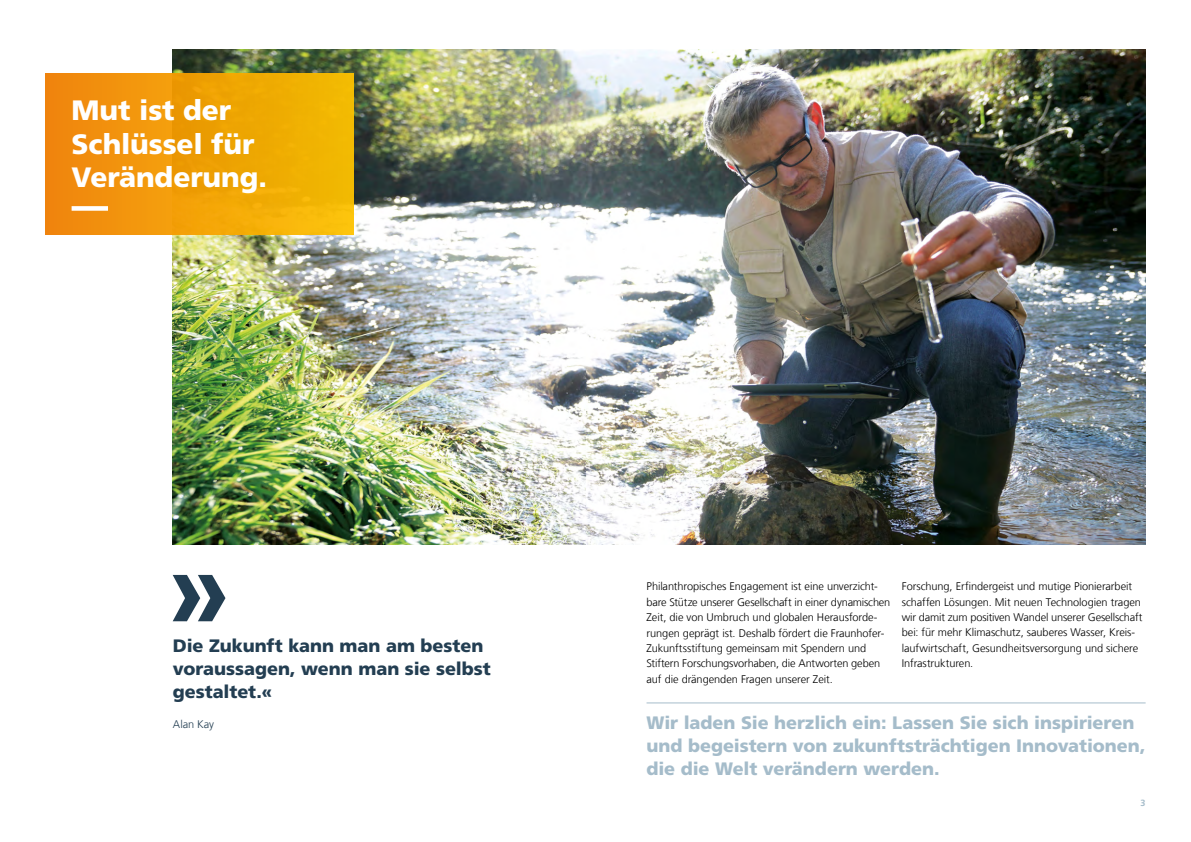
<style>
.page{position:relative;width:1191px;height:842px;background:#fff}
.page>*{position:absolute;margin:0;border:0;box-sizing:border-box;transform-origin:0 0}
.t1{font:700 113px "Frutiger LT Com";color:#233e52}
.t2{font:900 28px/33.6px "Frutiger LT Com";letter-spacing:-.005em;color:#fff}
.t3{font:900 18px/23px "Frutiger LT Com";color:#a5bcca}
.t4{font:900 18px/23px "Frutiger LT Com";letter-spacing:-.005em;color:#233e52}
.t5{font:300 11px/15.3px "Frutiger LT Com";letter-spacing:-.01em;color:#000}
.t6{font:300 11px "Frutiger LT Com";letter-spacing:-.01em;color:#233e52}
.t7{font:700 9px "Frutiger LT Com";color:#a5bcca}
</style>
<div class="page">
<img style="left:173px;top:50px;width:414px;height:494px">
<div style="left:45px;top:74px;width:308px;height:160px;background:linear-gradient(to right,#f1850e,#f1bb00)"></div>
<svg style="left:72px;top:206px;width:253px;height:5px"></svg>
<hr style="left:646px;top:703px;width:499px;height:1px;background:#a5bcca">
<img style="left:587px;top:50px;width:558px;height:494px">
<h2 class="t2" style="left:72px;top:94px;width:197px">Mut ist der<br>Schlüssel für<br>Veränderung.</h2>
<h1 class="t1" style="left:168px;top:523px;width:64px">»</h1>
<h3 class="t4" style="left:173px;top:634px;width:319px">Die Zukunft kann man am besten voraussagen, wenn man sie selbst gestaltet.«</h3>
<p class="t6" style="left:173px;top:718px;width:43px">Alan Kay</p>
<p class="t5" style="left:646px;top:579px;width:245px">Philanthropisches Engagement ist eine unverzicht&shy;bare Stütze unserer Gesellschaft in einer dynamischen Zeit, die von Umbruch und globalen Herausforde&shy;rungen geprägt ist. Deshalb fördert die Fraunhofer-Zukunftsstiftung gemeinsam mit Spendern und Stiftern Forschungsvorhaben, die Antworten geben auf die drängenden Fragen unserer Zeit.</p>
<p class="t5" style="left:901px;top:579px;width:242px">Forschung, Erfindergeist und mutige Pionierarbeit schaffen Lösungen. Mit neuen Technologien tragen wir damit zum positiven Wandel unserer Gesellschaft bei: für mehr Klimaschutz, sauberes Wasser, Kreis&shy;laufwirtschaft, Gesundheitsversorgung und sichere Infrastrukturen.</p>
<h3 class="t3" style="left:646px;top:711px;width:500px">Wir laden Sie herzlich ein: Lassen Sie sich inspirieren und begeistern von zukunftsträchtigen Innovationen, die die Welt verändern werden.</h3>
<p class="t7" style="left:1140px;top:798px;width:7px">3</p>
</div>
